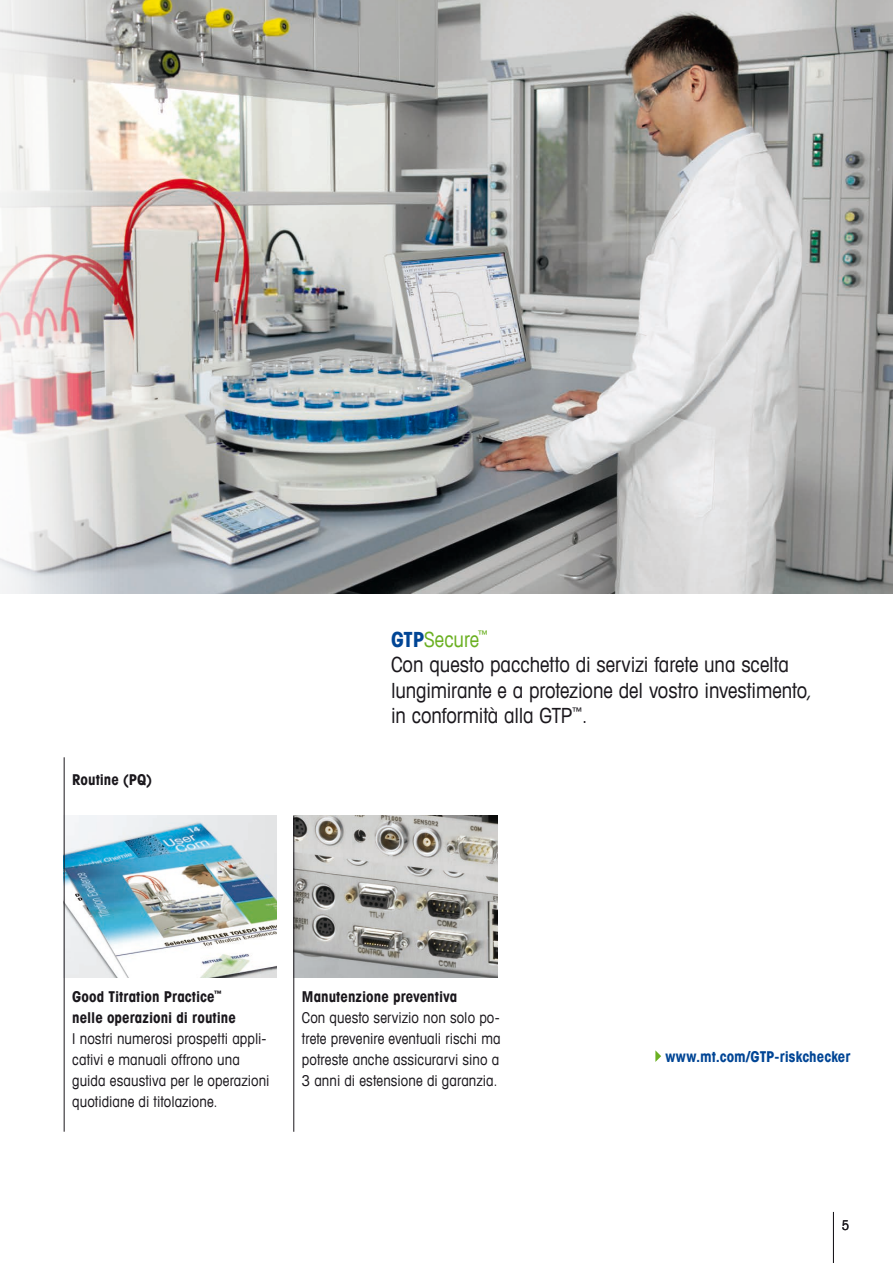
<style>
.page{position:relative;width:893px;height:1263px;background:#fff}
.page>*{position:absolute;margin:0;border:0;box-sizing:border-box;transform-origin:0 0}
._8_Subtitle_Book_14{font:condensed 21px/25.5px "Avant Garde Com";letter-spacing:-.005em;color:#1a171c}
._7_Subtitle_Bold_14{font:condensed 21px "Avant Garde Com";letter-spacing:-.005em;color:#6bb022}
._12_Running_Text_10{font:condensed 15px/21px "Avant Garde Com";letter-spacing:.005em;color:#1a171c;text-align:justify}
._12_Running_Text_10-2{font:700 condensed 15px/21px "Avant Garde Com";color:#1a171c}
._9__ProductNews_runn{font:700 condensed 15px "Avant Garde Com";color:#004595}
._8_Subtitle_Book_14-2{font:700 condensed 15px "Avant Garde Com";letter-spacing:.005em;color:#1a171c}
.t1{font:condensed 13.5px "Avant Garde Com";color:#1a171c}
.s1{font-weight:700;color:#004595}
</style>
<div class="page">
<img style="left:0;top:0;width:893px;height:594px">
<svg style="left:655px;top:1050px;width:6px;height:12px"></svg>
<img style="left:65px;top:816px;width:211px;height:162px">
<img style="left:294px;top:816px;width:203px;height:162px">
<hr style="left:833px;top:1212px;width:1px;height:51px;background:#1a171c">
<hr style="left:64px;top:757px;width:1px;height:375px;background:#1a171c">
<hr style="left:293px;top:816px;width:1px;height:316px;background:#1a171c">
<p class="_8_Subtitle_Book_14-2" style="left:72px;top:770px;width:81px">Routine (PQ)</p>
<p class="_7_Subtitle_Bold_14" style="left:391px;top:626px;width:99px"><span class="s1">GTP</span>Secure<sup>™</sup></p>
<p class="_8_Subtitle_Book_14" style="left:391px;top:651px;width:423px">Con questo pacchetto di servizi farete una scelta lungimirante e a protezione del vostro investimento, in conformità alla GTP<sup>™</sup>.</p>
<p class="_12_Running_Text_10-2" style="left:72px;top:986px;width:165px">Good Titration Practice<sup>™ </sup>nelle operazioni di routine</p>
<p class="_12_Running_Text_10" style="left:72px;top:1028px;width:199px;text-align:left">I nostri numerosi prospetti appli&shy;cativi e manuali offrono una guida esaustiva per le operazioni quotidiane di titolazione.</p>
<p class="_12_Running_Text_10-2" style="left:302px;top:986px;width:157px">Manutenzione preventiva</p>
<p class="_12_Running_Text_10" style="left:302px;top:1007px;width:200px">Con questo servizio non solo po&shy;trete prevenire eventuali rischi ma potreste anche assicurarvi sino a 3 anni di estensione di garanzia.</p>
<p class="_9__ProductNews_runn" style="left:665px;top:1047px;width:187px">www.mt.com/GTP-riskchecker</p>
<p class="t1" style="left:842px;top:1217px;width:9px">5</p>
</div>
